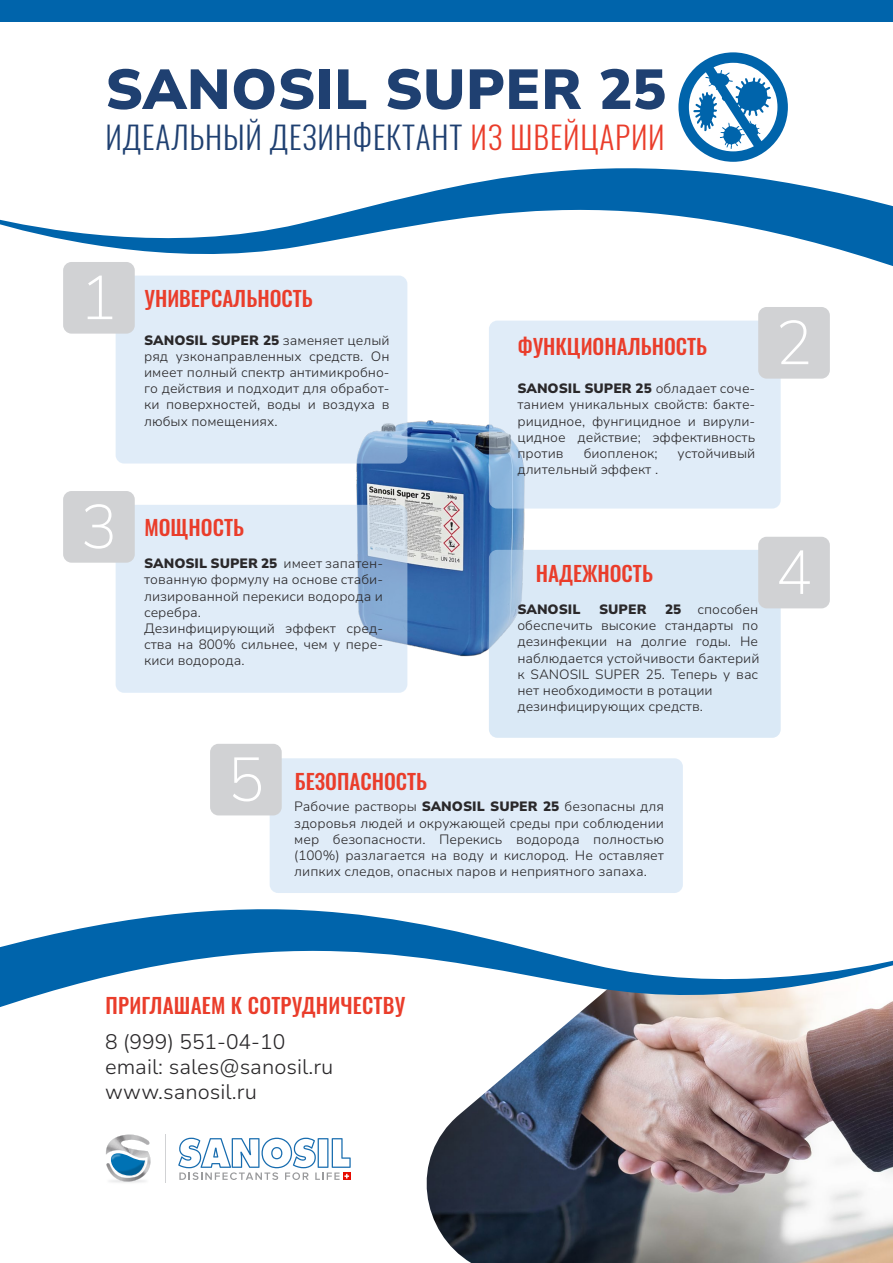
<style>
.page{position:relative;width:893px;height:1263px;background:#fff}
.page>*{position:absolute;margin:0;border:0;box-sizing:border-box;transform-origin:0 0}
.t1{font:200 61.8px "Nunito Sans 10 pt";color:#fff}
.t2{font:900 56.25px "Nunito Sans 10 pt";color:#1f4071}
.t3{font:300 31.2px "Oswald";letter-spacing:.025em;color:#1f4071}
.t4{font:500 21px "Oswald";color:#ea3d2b}
.t5{font:300 21px/25.2px "Nunito Sans 10 pt";color:#2a282a}
.t6{font:300 13.5px/16.2px "Nunito Sans 10 pt";color:#2a282a;text-align:justify}
.t7{font:900 13.5px "Nunito Sans 10 pt";color:#2a282a}
.s1{color:#ea3d2b}
.s2{font-weight:900}
</style>
<div class="page">
<img style="left:344px;top:407px;width:191px;height:266px">
<div style="left:116px;top:276px;width:291px;height:187px;background:#e0ecf8;border-radius:8px"></div>
<div style="left:63px;top:262px;width:72px;height:72px;background:#d1d2d4;border-radius:8px"></div>
<svg style="left:116px;top:505px;width:291px;height:188px;background:#d7e5f4"></svg>
<div style="left:63px;top:491px;width:72px;height:72px;background:#d1d2d4;border-radius:8px"></div>
<div style="left:270px;top:758px;width:413px;height:135px;background:#e0ecf8;border-radius:8px"></div>
<div style="left:210px;top:744px;width:72px;height:71px;background:#d1d2d4;border-radius:8px"></div>
<div style="left:489px;top:321px;width:292px;height:187px;background:#e0ecf8;border-radius:8px"></div>
<div style="left:758px;top:307px;width:72px;height:72px;background:#d1d2d4;border-radius:8px"></div>
<div style="left:489px;top:550px;width:292px;height:188px;background:#dae9f6;border-radius:8px"></div>
<div style="left:758px;top:537px;width:72px;height:71px;background:#d1d2d4;border-radius:8px"></div>
<img style="left:426px;top:1011px;width:467px;height:252px">
<svg style="left:678px;top:52px;width:110px;height:76px"></svg>
<div style="left:0;top:0;width:893px;height:21px;background:#0064ab"></div>
<hr style="left:165px;top:1134px;width:1px;height:49px;background:#d1d2d4">
<svg style="left:105px;top:1134px;width:46px;height:49px"></svg>
<svg style="left:178px;top:1138px;width:173px;height:42px"></svg>
<svg style="left:0;top:869px;width:893px;height:142px"></svg>
<svg style="left:0;top:128px;width:893px;height:142px"></svg>
<h2 class="t2" style="left:105px;top:49px;width:563px">SANOSIL SUPER 25</h2>
<h3 class="t3" style="left:106px;top:110px;width:561px">ИДЕАЛЬНЫЙ ДЕЗИНФЕКТАНТ <span class="s1">ИЗ ШВЕЙЦАРИИ</span></h3>
<h1 class="t1" style="left:80px;top:255px;width:39px">1</h1>
<h1 class="t1" style="left:80px;top:484px;width:39px">3</h1>
<h3 class="t4" style="left:144px;top:288px;width:170px">УНИВЕРСАЛЬНОСТЬ</h3>
<p class="t6" style="left:144px;top:331px;width:247px"><span class="s2">SANOSIL SUPER 25</span> заменяет целый ряд узконаправленных средств. Он имеет полный спектр антимикробно&shy;го действия и подходит для обработ&shy;ки поверхностей, воды и воздуха в любых помещениях.</p>
<h3 class="t4" style="left:144px;top:517px;width:101px">МОЩНОСТЬ</h3>
<p class="t6" style="left:144px;top:555px;width:240px;text-align:left"><span class="s2">SANOSIL SUPER 25</span> имеет запатен&shy;тованную формулу на основе стаби&shy;лизированной перекиси водорода и серебра.<br>Дезинфицирующий эффект сред&shy;ства на 800% сильнее, чем у пере&shy;киси водорода.</p>
<h3 class="t4" style="left:518px;top:336px;width:191px">ФУНКЦИОНАЛЬНОСТЬ</h3>
<p class="t6" style="left:517px;top:380px;width:239px"><span class="s2">SANOSIL SUPER 25</span> обладает соче&shy;танием уникальных свойств: бакте&shy;рицидное, фунгицидное и вирули&shy;цидное действие; эффективность против</p>
<p class="t6" style="left:584px;top:445px;width:75px">биопленок;</p>
<p class="t6" style="left:678px;top:445px;width:79px">устойчивый</p>
<p class="t6" style="left:517px;top:461px;width:142px">длительный эффект .</p>
<h3 class="t4" style="left:536px;top:562px;width:119px">НАДЕЖНОСТЬ</h3>
<p class="t6" style="left:517px;top:601px;width:244px;text-align:left;text-indent:148px"><span class="s2">25</span> способен обеспечить высокие стандарты по дезинфекции на долгие годы. Не наблюдается устойчивости бактерий к SANOSIL SUPER 25. Теперь у вас нет необходимости в ротации дезинфицирующих средств.</p>
<p class="t7" style="left:517px;top:599px;width:65px">SANOSIL</p>
<p class="t7" style="left:599px;top:599px;width:49px">SUPER</p>
<h1 class="t1" style="left:227px;top:737px;width:39px">5</h1>
<h3 class="t4" style="left:295px;top:770px;width:134px">БЕЗОПАСНОСТЬ</h3>
<p class="t6" style="left:294px;top:798px;width:371px">Рабочие растворы <span class="s2">SANOSIL SUPER 25</span> безопасны для здоровья людей и окружающей среды при соблюдении мер безопасности. Перекись водорода полностью (100%) разлагается на воду и кислород. Не оставляет липких следов, опасных паров и неприятного запаха.</p>
<h1 class="t1" style="left:775px;top:300px;width:39px">2</h1>
<h1 class="t1" style="left:775px;top:530px;width:39px">4</h1>
<h3 class="t4" style="left:106px;top:994px;width:301px">ПРИГЛАШАЕМ К СОТРУДНИЧЕСТВУ</h3>
<h3 class="t5" style="left:105px;top:1028px;width:230px">8 (999) 551-04-10 email: sales@sanosil.ru www.sanosil.ru</h3>
</div>
